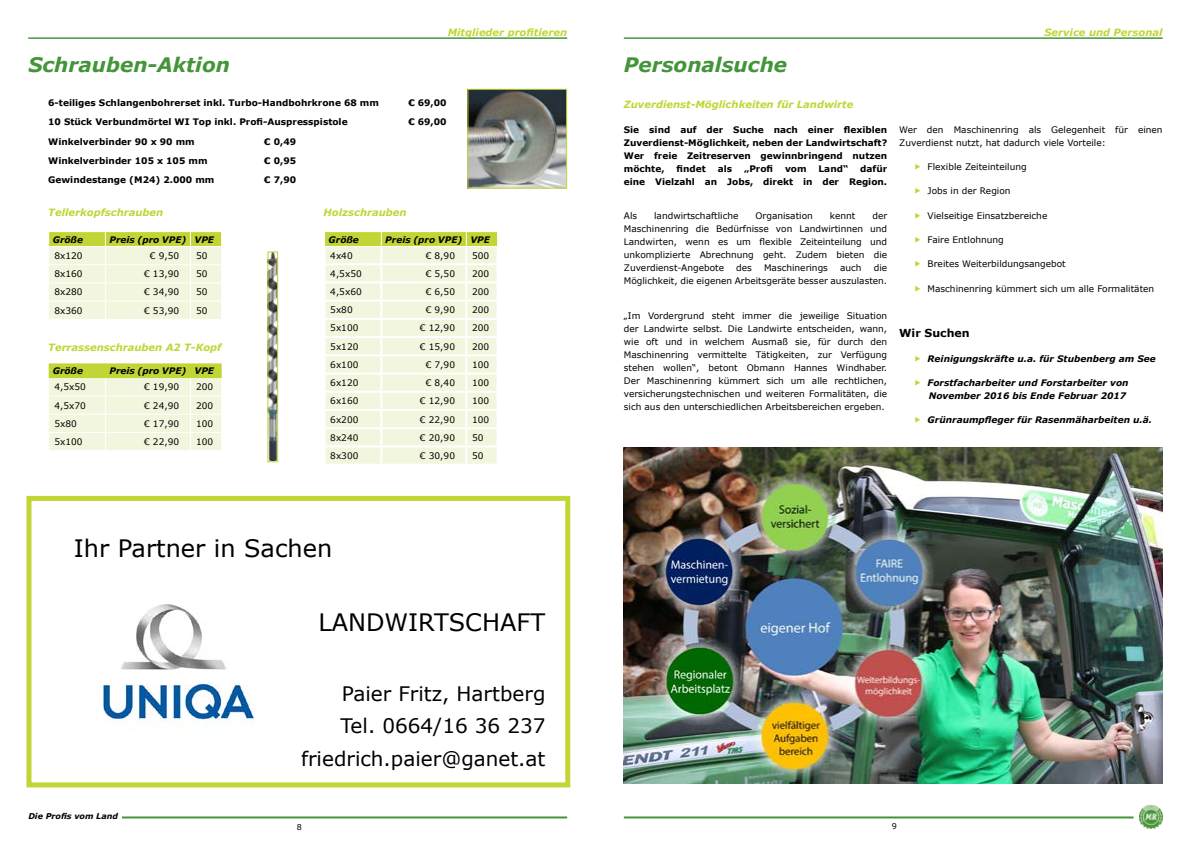
<style>
.page{position:relative;width:1191px;height:842px;background:#fff}
.page>*{position:absolute;margin:0;border:0;box-sizing:border-box;transform-origin:0 0}
.t1{font:24px "Verdana";color:#000}
.t2{font:20px/32.5px "Verdana";color:#000;text-align:right}
.t3{font:italic 700 20px "Verdana";color:#439539}
.t4{font:700 11px "Verdana";color:#000}
.t5{font:italic 700 10px "Verdana";color:#c1d535}
.t6{font:9px/13px "Verdana";color:#000;text-align:justify}
.t7{font:700 9px/13px "Verdana";color:#000;text-align:justify}
.t8{font:italic 700 9px/13px "Verdana";color:#000}
.t9{font:italic 700 8px "Verdana";color:#000}
.t10{font:8px "Verdana";color:#000}
</style>
<div class="page">
<hr style="left:122px;top:816px;width:445px;height:2px;background:#439539">
<img style="left:1139px;top:805px;width:23px;height:23px">
<hr style="left:624px;top:816px;width:509px;height:2px;background:#439539">
<hr style="left:28px;top:38px;width:539px;height:1px;background:#439539">
<hr style="left:624px;top:38px;width:538px;height:1px;background:#439539">
<img style="left:624px;top:447px;width:538px;height:336px">
<svg style="left:48px;top:232px;width:174px;height:87px"></svg>
<svg style="left:48px;top:363px;width:174px;height:87px"></svg>
<svg style="left:325px;top:232px;width:172px;height:232px"></svg>
<img style="left:469px;top:91px;width:96px;height:95px">
<div style="left:467px;top:89px;width:100px;height:99px;border:1px solid #c1d535"></div>
<img style="left:270px;top:254px;width:6px;height:206px">
<div style="left:268px;top:252px;width:10px;height:210px;border:1px solid #c1d535"></div>
<div style="left:26px;top:496px;width:544px;height:291px;border:5px solid #c1d535"></div>
<img style="left:102px;top:604px;width:153px;height:127px">
<h2 class="t3" style="left:28px;top:51px;width:203px">Schrauben-Aktion</h2>
<p class="t5" style="left:448px;top:25px;width:121px">Mitglieder profitieren</p>
<p class="t7" style="left:48px;top:96px;width:332px">6-teiliges Schlangenbohrerset inkl. Turbo-Handbohrkrone 68 mm</p>
<p class="t7" style="left:408px;top:96px;width:40px">€ 69,00</p>
<p class="t7" style="left:48px;top:115px;width:301px">10 Stück Verbundmörtel WI Top inkl. Profi-Auspresspistole</p>
<p class="t7" style="left:408px;top:115px;width:40px">€ 69,00</p>
<p class="t7" style="left:48px;top:135px;width:148px">Winkelverbinder 90 x 90 mm</p>
<p class="t7" style="left:264px;top:135px;width:33px">€ 0,49</p>
<p class="t7" style="left:48px;top:154px;width:161px">Winkelverbinder 105 x 105 mm</p>
<p class="t7" style="left:264px;top:154px;width:33px">€ 0,95</p>
<p class="t7" style="left:48px;top:173px;width:168px">Gewindestange (M24) 2.000 mm</p>
<p class="t7" style="left:264px;top:173px;width:33px">€ 7,90</p>
<p class="t5" style="left:48px;top:205px;width:117px">Tellerkopfschrauben</p>
<p class="t8" style="left:53px;top:233px;width:32px">Größe</p>
<p class="t8" style="left:109px;top:233px;width:106px">Preis (pro VPE) VPE</p>
<p class="t6" style="left:54px;top:249px;width:30px">8x120</p>
<p class="t6" style="left:150px;top:249px;width:31px">€ 9,50</p>
<p class="t6" style="left:196px;top:249px;width:13px">50</p>
<p class="t6" style="left:54px;top:267px;width:30px">8x160</p>
<p class="t6" style="left:144px;top:267px;width:37px">€ 13,90</p>
<p class="t6" style="left:196px;top:267px;width:13px">50</p>
<p class="t6" style="left:54px;top:286px;width:30px">8x280</p>
<p class="t6" style="left:144px;top:286px;width:37px">€ 34,90</p>
<p class="t6" style="left:196px;top:286px;width:13px">50</p>
<p class="t6" style="left:54px;top:304px;width:30px">8x360</p>
<p class="t6" style="left:144px;top:304px;width:37px">€ 53,90</p>
<p class="t6" style="left:196px;top:304px;width:13px">50</p>
<p class="t5" style="left:48px;top:340px;width:175px">Terrassenschrauben A2 T-Kopf</p>
<p class="t8" style="left:53px;top:364px;width:32px">Größe</p>
<p class="t8" style="left:109px;top:364px;width:106px">Preis (pro VPE) VPE</p>
<p class="t6" style="left:54px;top:380px;width:33px">4,5x50</p>
<p class="t6" style="left:144px;top:380px;width:37px">€ 19,90</p>
<p class="t6" style="left:196px;top:380px;width:19px">200</p>
<p class="t6" style="left:54px;top:399px;width:33px">4,5x70</p>
<p class="t6" style="left:144px;top:399px;width:37px">€ 24,90</p>
<p class="t6" style="left:196px;top:399px;width:19px">200</p>
<p class="t6" style="left:54px;top:417px;width:24px">5x80</p>
<p class="t6" style="left:144px;top:417px;width:37px">€ 17,90</p>
<p class="t6" style="left:196px;top:417px;width:19px">100</p>
<p class="t6" style="left:54px;top:435px;width:30px">5x100</p>
<p class="t6" style="left:144px;top:435px;width:37px">€ 22,90</p>
<p class="t6" style="left:196px;top:435px;width:19px">100</p>
<p class="t5" style="left:323px;top:205px;width:85px">Holzschrauben</p>
<p class="t8" style="left:328px;top:233px;width:32px">Größe</p>
<p class="t8" style="left:385px;top:233px;width:106px">Preis (pro VPE) VPE</p>
<p class="t6" style="left:330px;top:249px;width:24px">4x40</p>
<p class="t6" style="left:426px;top:249px;width:31px">€ 8,90</p>
<p class="t6" style="left:472px;top:249px;width:19px">500</p>
<p class="t6" style="left:330px;top:267px;width:33px">4,5x50</p>
<p class="t6" style="left:426px;top:267px;width:31px">€ 5,50</p>
<p class="t6" style="left:472px;top:267px;width:19px">200</p>
<p class="t6" style="left:330px;top:285px;width:33px">4,5x60</p>
<p class="t6" style="left:426px;top:285px;width:31px">€ 6,50</p>
<p class="t6" style="left:472px;top:285px;width:19px">200</p>
<p class="t6" style="left:330px;top:303px;width:24px">5x80</p>
<p class="t6" style="left:426px;top:303px;width:31px">€ 9,90</p>
<p class="t6" style="left:472px;top:303px;width:19px">200</p>
<p class="t6" style="left:330px;top:322px;width:30px">5x100</p>
<p class="t6" style="left:420px;top:322px;width:37px">€ 12,90</p>
<p class="t6" style="left:472px;top:322px;width:19px">200</p>
<p class="t6" style="left:330px;top:340px;width:30px">5x120</p>
<p class="t6" style="left:420px;top:340px;width:37px">€ 15,90</p>
<p class="t6" style="left:472px;top:340px;width:19px">200</p>
<p class="t6" style="left:330px;top:358px;width:30px">6x100</p>
<p class="t6" style="left:426px;top:358px;width:31px">€ 7,90</p>
<p class="t6" style="left:472px;top:358px;width:19px">100</p>
<p class="t6" style="left:330px;top:376px;width:30px">6x120</p>
<p class="t6" style="left:426px;top:376px;width:31px">€ 8,40</p>
<p class="t6" style="left:472px;top:376px;width:19px">100</p>
<p class="t6" style="left:330px;top:394px;width:30px">6x160</p>
<p class="t6" style="left:420px;top:394px;width:37px">€ 12,90</p>
<p class="t6" style="left:472px;top:394px;width:19px">100</p>
<p class="t6" style="left:330px;top:413px;width:30px">6x200</p>
<p class="t6" style="left:420px;top:413px;width:37px">€ 22,90</p>
<p class="t6" style="left:472px;top:413px;width:19px">100</p>
<p class="t6" style="left:330px;top:431px;width:30px">8x240</p>
<p class="t6" style="left:420px;top:431px;width:37px">€ 20,90</p>
<p class="t6" style="left:472px;top:431px;width:13px">50</p>
<p class="t6" style="left:330px;top:449px;width:30px">8x300</p>
<p class="t6" style="left:420px;top:449px;width:37px">€ 30,90</p>
<p class="t6" style="left:472px;top:449px;width:13px">50</p>
<h1 class="t1" style="left:74px;top:531px;width:260px">Ihr Partner in Sachen</h1>
<h1 class="t1" style="left:318px;top:606px;width:228px">LANDWIRTSCHAFT</h1>
<p class="t9" style="left:28px;top:810px;width:91px">Die Profis vom Land</p>
<h2 class="t2" style="left:301px;top:677px;width:246px">Paier Fritz, Hartberg<br>Tel. 0664/16 36 237 friedrich.paier@ganet.at</h2>
<p class="t10" style="left:297px;top:821px;width:7px">8</p>
<h2 class="t3" style="left:624px;top:51px;width:165px">Personalsuche</h2>
<p class="t5" style="left:624px;top:97px;width:231px">Zuverdienst-Möglichkeiten für Landwirte</p>
<p class="t7" style="left:624px;top:123px;width:265px">Sie sind auf der Suche nach einer flexiblen Zuverdienst-Möglichkeit, neben der Landwirtschaft?<br>Wer freie Zeitreserven gewinnbringend nutzen möchte,</p>
<p class="t7" style="left:624px;top:162px;width:265px;text-align:right">dafür<br>eine Vielzahl an Jobs, direkt in der Region.</p>
<p class="t6" style="left:624px;top:209px;width:15px">Als</p>
<p class="t6" style="left:654px;top:209px;width:86px">landwirtschaftliche</p>
<p class="t6" style="left:755px;top:209px;width:59px">Organisation</p>
<p class="t6" style="left:830px;top:209px;width:27px">kennt</p>
<p class="t7" style="left:676px;top:162px;width:31px">findet</p>
<p class="t7" style="left:718px;top:162px;width:16px">als</p>
<p class="t7" style="left:744px;top:162px;width:31px">„Profi</p>
<p class="t7" style="left:785px;top:162px;width:23px">vom</p>
<p class="t7" style="left:818px;top:162px;width:31px">Land“</p>
<p class="t6" style="left:624px;top:209px;width:265px;text-indent:248px">der Maschinenring die Bedürfnisse von Landwirtinnen und Landwirten, wenn es um flexible Zeiteinteilung und unkomplizierte Abrechnung geht. Zudem bieten die Zuverdienst-Angebote</p>
<p class="t6" style="left:624px;top:261px;width:265px;text-align:right">die<br>Möglichkeit, die eigenen Arbeitsgeräte besser auszulasten.</p>
<p class="t6" style="left:624px;top:309px;width:265px">„Im Vordergrund steht immer die jeweilige Situation der Landwirte selbst. Die Landwirte entscheiden, wann, wie oft und in welchem Ausmaß sie, für durch den Maschinenring vermittelte Tätigkeiten, zur Verfügung stehen wollen“, betont Obmann Hannes Windhaber.<br>Der Maschinenring kümmert sich um alle rechtlichen, versicherungstechnischen und weiteren Formalitäten, die sich aus den unterschiedlichen Arbeitsbereichen ergeben.</p>
<p class="t6" style="left:736px;top:261px;width:17px">des</p>
<p class="t6" style="left:764px;top:261px;width:65px">Maschinerings</p>
<p class="t6" style="left:840px;top:261px;width:23px">auch</p>
<p class="t5" style="left:1044px;top:25px;width:120px">Service und Personal</p>
<p class="t6" style="left:899px;top:123px;width:265px">Wer den Maschinenring als Gelegenheit für einen<br>Zuverdienst nutzt, hat dadurch viele Vorteile:</p>
<p class="t6" style="left:927px;top:160px;width:101px">Flexible Zeiteinteilung</p>
<p class="t6" style="left:927px;top:184px;width:84px">Jobs in der Region</p>
<p class="t6" style="left:927px;top:209px;width:121px">Vielseitige Einsatzbereiche</p>
<p class="t6" style="left:927px;top:233px;width:78px">Faire Entlohnung</p>
<p class="t6" style="left:927px;top:257px;width:140px">Breites Weiterbildungsangebot</p>
<p class="t6" style="left:927px;top:282px;width:228px">Maschinenring kümmert sich um alle Formalitäten</p>
<p class="t4" style="left:899px;top:326px;width:72px">Wir Suchen</p>
<p class="t8" style="left:927px;top:352px;width:230px">Reinigungskräfte u.a. für Stubenberg am See</p>
<p class="t8" style="left:927px;top:376px;width:202px">Forstfacharbeiter und Forstarbeiter von<br>November 2016 bis Ende Februar 2017</p>
<p class="t8" style="left:927px;top:413px;width:226px">Grünraumpfleger für Rasenmäharbeiten u.ä.</p>
<p class="t10" style="left:891px;top:821px;width:7px">9</p>
</div>
